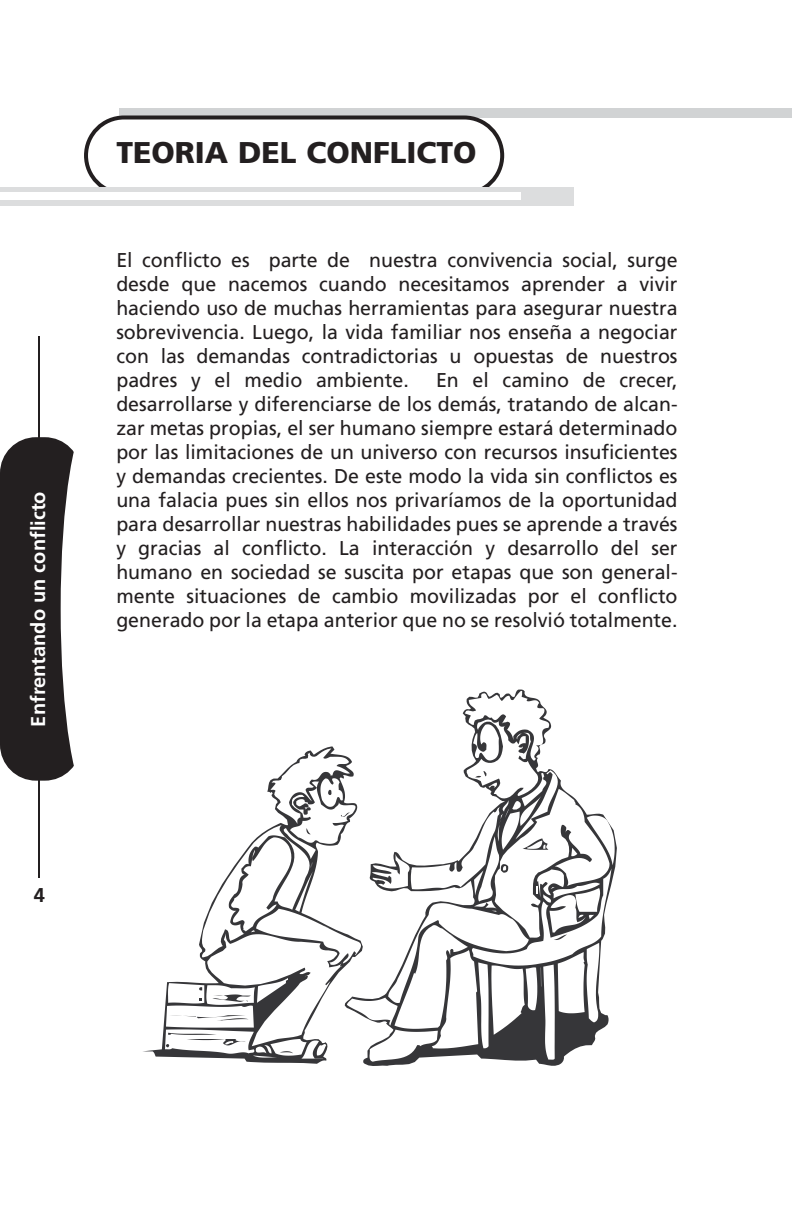
<style>
.page{position:relative;width:792px;height:1224px;background:#fff}
.page>*{position:absolute;margin:0;border:0;box-sizing:border-box;transform-origin:0 0}
.t1{font:900 30px "Frutiger";color:#231f20}
.t2{font:20px/24px "Frutiger";color:#231f20;text-align:justify}
.t3{font:700 20px "Frutiger";color:#fff}
.t4{font:700 20px "Frutiger";color:#231f20}
</style>
<div class="page">
<svg style="left:165px;top:691px;width:450px;height:371px"></svg>
<hr style="left:38px;top:336px;width:2px;height:542px;background:#231f20">
<div style="left:0;top:437px;width:81px;height:344px;background:#231f20;border-radius:36px"></div>
<div style="left:61px;top:416px;width:62px;height:385px;background:#fff;border-radius:50%"></div>
<div style="left:119px;top:108px;width:673px;height:9px;background:#d1d3d4"></div>
<svg style="left:84px;top:115px;width:420px;height:72px"></svg>
<div style="left:0;top:187px;width:573px;height:19px;background:#dcddde"></div>
<div style="left:0;top:193px;width:521px;height:7px;background:#fff"></div>
<p class="t3" style="left:30px;top:727px;width:237px;rotate:-90deg">Enfrentando un conflicto</p>
<p class="t4" style="left:34px;top:887px;width:13px">4</p>
<h1 class="t1" style="left:116px;top:140px;width:362px">TEORIA DEL CONFLICTO</h1>
<p class="t2" style="left:116px;top:249px;width:563px">El conflicto es parte de nuestra convivencia social, surge desde que nacemos cuando necesitamos aprender a vivir haciendo uso de muchas herramientas para asegurar nuestra sobrevivencia. Luego, la vida familiar nos enseña a negociar con las demandas contradictorias u opuestas de nuestros padres y el medio ambiente.</p>
<p class="t2" style="left:116px;top:369px;width:563px;text-indent:320px">En el camino de crecer, desarrollarse y diferenciarse de los demás, tratando de alcan&shy;zar metas propias, el ser humano siempre estará determinado por las limitaciones de un universo con recursos insuficientes y demandas crecientes. De este modo la vida sin conflictos es una falacia pues sin ellos nos privaríamos de la oportunidad para desarrollar nuestras habilidades pues se aprende a través y gracias al conflicto. La interacción y desarrollo del ser humano en sociedad se suscita por etapas que son general&shy;mente situaciones de cambio movilizadas por el conflicto generado por la etapa anterior que no se resolvió totalmente.</p>
</div>
